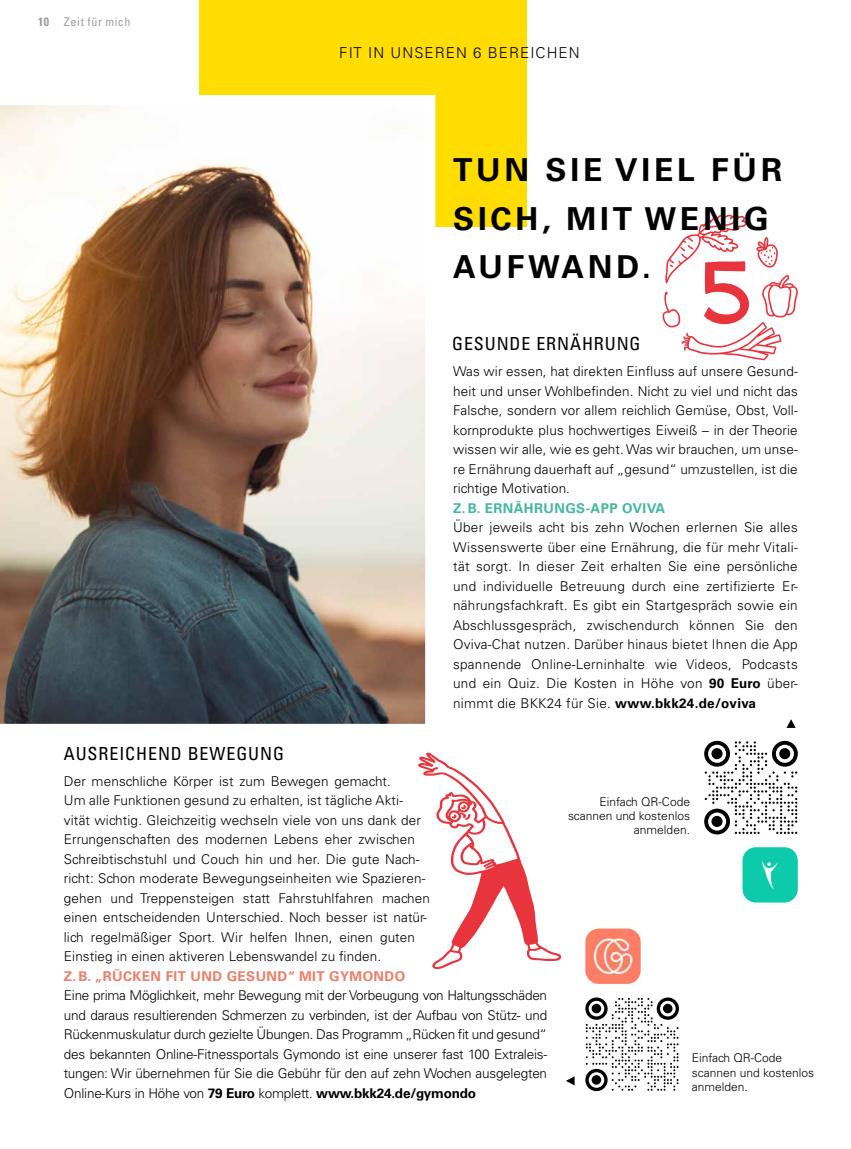
<style>
.page{position:relative;width:851px;height:1149px;background:#fff}
.page>*{position:absolute;margin:0;border:0;box-sizing:border-box;transform-origin:0 0}
.t1{font:700 31.65px/48.6px "Univers LT Std";letter-spacing:.12em;color:#000}
.t2{font:condensed 18px "Univers LT Std";letter-spacing:.05em;color:#000}
.t3{font:300 15px "Univers LT Std";letter-spacing:.07em;color:#000}
.t4{font:300 13.5px/19.5px "Univers LT Std";letter-spacing:.01em;color:#000;text-align:justify}
.t5{font:700 13.5px "Univers LT Std";letter-spacing:.03em;color:#ef7c68}
.t6{font:700 13.5px "Univers LT Std";letter-spacing:.03em;color:#45b6a1}
.t7{font:300 12px/14.4px "Univers LT Std";color:#000}
.t8{font:condensed 12px "Univers LT Std";letter-spacing:.05em;color:#9d9d9c}
.t9{font:700 condensed 12px "Univers LT Std";color:#9d9d9c}
.s1{font-weight:700}
</style>
<div class="page">
<div style="left:199px;top:0;width:327px;height:226px;background:#fd0"></div>
<svg style="left:662px;top:214px;width:135px;height:146px"></svg>
<img style="left:0;top:95px;width:435px;height:629px">
<img style="left:585px;top:928px;width:55px;height:55px">
<svg style="left:566px;top:1076px;width:8px;height:9px"></svg>
<svg style="left:418px;top:752px;width:143px;height:216px"></svg>
<img style="left:742px;top:847px;width:55px;height:55px">
<svg style="left:787px;top:719px;width:8px;height:8px"></svg>
<svg style="left:585px;top:997px;width:93px;height:93px"></svg>
<svg style="left:591px;top:1003px;width:10px;height:9px"></svg>
<div style="left:663px;top:1003px;width:9px;height:9px;background:#000;border-radius:50%"></div>
<svg style="left:591px;top:1074px;width:10px;height:10px"></svg>
<svg style="left:704px;top:740px;width:93px;height:94px"></svg>
<div style="left:711px;top:748px;width:11px;height:11px;background:#000;border-radius:50%"></div>
<div style="left:779px;top:748px;width:11px;height:11px;background:#000;border-radius:50%"></div>
<div style="left:711px;top:815px;width:11px;height:11px;background:#000;border-radius:50%"></div>
<p class="t9" style="left:38px;top:14px;width:12px">10</p>
<p class="t8" style="left:64px;top:14px;width:68px">Zeit für mich</p>
<p class="t3" style="left:339px;top:43px;width:242px">FIT IN UNSEREN 6 BEREICHEN</p>
<h1 class="t1" style="left:453px;top:145px;width:330px">TUN SIE VIEL FÜR<br>SICH, MIT WENIG<br>AUFWAND.</h1>
<h2 class="t2" style="left:452px;top:332px;width:190px">GESUNDE ERNÄHRUNG</h2>
<h2 class="t2" style="left:64px;top:742px;width:222px">AUSREICHEND BEWEGUNG</h2>
<p class="t4" style="left:453px;top:361px;width:346px">Was wir essen, hat direkten Einfluss auf unsere Gesund&shy;heit und unser Wohlbefinden. Nicht zu viel und nicht das Falsche, sondern vor allem reichlich Gemüse, Obst, Voll&shy;kornprodukte plus hochwertiges Eiweiß – in der Theorie wissen wir alle, wie es geht. Was wir brauchen, um unse&shy;re Ernährung dauerhaft auf „gesund“ umzustellen, ist die richtige Motivation.</p>
<p class="t6" style="left:453px;top:499px;width:214px">Z.B. ERNÄHRUNGS-APP OVIVA</p>
<p class="t4" style="left:453px;top:517px;width:346px">Über jeweils acht bis zehn Wochen erlernen Sie alles Wissenswerte über eine Ernährung, die für mehr Vitali&shy;tät sorgt. In dieser Zeit erhalten Sie eine persönliche und individuelle Betreuung durch eine zertifizierte Er&shy;nährungsfachkraft. Es gibt ein Startgespräch sowie ein Abschlussgespräch, zwischendurch können Sie den Oviva-Chat nutzen. Darüber hinaus bietet Ihnen die App spannende Online-Lerninhalte wie Videos, Podcasts und ein Quiz. Die Kosten in Höhe von <span class="s1">90 Euro</span> über&shy;nimmt die BKK24 für Sie. <span class="s1">www.bkk24.de/oviva</span></p>
<p class="t4" style="left:64px;top:771px;width:368px;text-align:left">Der menschliche Körper ist zum Bewegen gemacht.<br>Um alle Funktionen gesund zu erhalten, ist tägliche Akti&shy;vität wichtig. Gleichzeitig wechseln viele von uns dank der Errungenschaften des modernen Lebens eher zwischen Schreibtischstuhl und Couch hin und her. Die gute Nach&shy;richt: Schon moderate Bewegungseinheiten wie Spazieren&shy;gehen und Treppensteigen statt Fahrstuhlfahren machen einen entscheidenden Unterschied. Noch besser ist natür&shy;lich regelmäßiger Sport. Wir helfen Ihnen, einen guten Einstieg in einen aktiveren Lebenswandel zu finden.</p>
<p class="t5" style="left:64px;top:967px;width:343px">Z.B. „RÜCKEN FIT UND GESUND“ MIT GYMONDO</p>
<p class="t4" style="left:64px;top:985px;width:485px">Eine prima Möglichkeit, mehr Bewegung mit der Vorbeugung von Haltungsschäden und daraus resultierenden Schmerzen zu verbinden, ist der Aufbau von Stütz- und Rückenmuskulatur durch gezielte Übungen. Das Programm „Rücken fit und gesund“ des bekannten Online-Fitnessportals Gymondo ist eine unserer fast 100 Extraleis&shy;tungen: Wir übernehmen für Sie die Gebühr für den auf zehn Wochen ausgelegten Online-Kurs in Höhe von <span class="s1">79 Euro</span> komplett. <span class="s1">www.bkk24.de/gymondo</span></p>
<p class="t7" style="left:568px;top:794px;width:123px;text-align:right">Einfach QR-Code scannen und kostenlos anmelden.</p>
<p class="t7" style="left:691px;top:1050px;width:124px">Einfach QR-Code scannen und kostenlos anmelden.</p>
</div>
